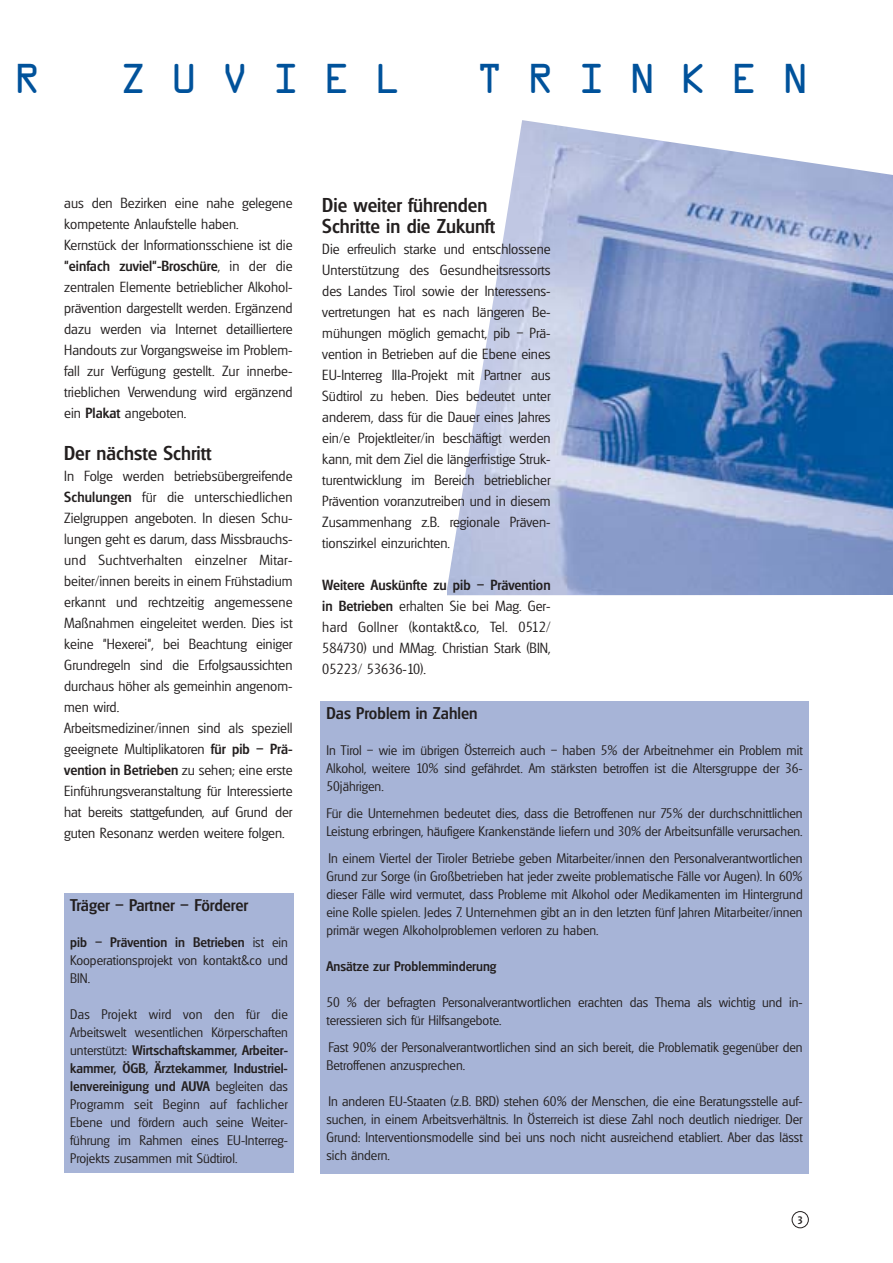
<style>
.page{position:relative;width:893px;height:1263px;background:#fff}
.page>*{position:absolute;margin:0;border:0;box-sizing:border-box;transform-origin:0 0}
.t1{font:37.5px "OCRA";letter-spacing:.635em;color:#00529b}
.t2{font:500 19.5px/21px "Glasgow";color:#231f1f}
.t3{font:500 16.5px "Glasgow";color:#231f1f}
.t4{font:300 14.25px/21px "Glasgow";color:#231f1f}
.t5{font:300 13.5px/18px "Glasgow";color:#231f1f;text-align:justify}
.t6{font:500 13.5px "Glasgow";color:#231f1f}
.t7{font:500 10.5px "Glasgow";color:#231f1f}
.s1{font-weight:500}
</style>
<div class="page">
<img style="left:447px;top:120px;width:445px;height:475px">
<div style="left:791px;top:1211px;width:17px;height:17px;border:1px solid #231f1f;border-radius:50%"></div>
<div style="left:64px;top:893px;width:230px;height:280px;background:#a7b4d7"></div>
<div style="left:320px;top:701px;width:488px;height:473px;background:#a7b4d7"></div>
<h1 class="t1" style="left:14px;top:65px;width:28px">R</h1>
<h1 class="t1" style="left:120px;top:65px;width:283px">ZUVIEL</h1>
<h1 class="t1" style="left:476px;top:65px;width:334px">TRINKEN</h1>
<p class="t4" style="left:64px;top:194px;width:230px">aus den Bezirken eine nahe gelegene kompetente Anlaufstelle haben.<br>Kernstück der Informationsschiene ist die <span class="s1">"einfach zuviel"-Broschüre</span>, in der die zentralen Elemente betrieblicher Alkohol&shy;prävention dargestellt werden. Ergänzend dazu werden via Internet detailliertere Handouts zur Vorgangsweise im Problem&shy;fall zur Verfügung gestellt. Zur innerbe&shy;trieblichen Verwendung wird ergänzend ein <span class="s1">Plakat</span> angeboten.</p>
<h2 class="t2" style="left:64px;top:445px;width:149px">Der nächste Schritt</h2>
<p class="t4" style="left:64px;top:467px;width:230px">In Folge werden betriebsübergreifende <span class="s1">Schulungen</span> für die unterschiedlichen Zielgruppen angeboten. In diesen Schu&shy;lungen geht es darum, dass Missbrauchs&shy;und Suchtverhalten einzelner Mitar&shy;beiter/innen bereits in einem Frühstadium erkannt und rechtzeitig angemessene Maßnahmen eingeleitet werden. Dies ist keine "Hexerei", bei Beachtung einiger Grundregeln sind die Erfolgsaussichten durchaus höher als gemeinhin angenom&shy;men wird.<br>Arbeitsmediziner/innen sind als speziell geeignete Multiplikatoren <span class="s1">für pib – Prä&shy;vention in Betrieben</span> zu sehen; eine erste Einführungsveranstaltung für Interessierte hat bereits stattgefunden, auf Grund der guten Resonanz werden weitere folgen.</p>
<p class="t3" style="left:70px;top:899px;width:179px">Träger – Partner – Förderer</p>
<p class="t5" style="left:70px;top:934px;width:219px"><span class="s1">pib – Prävention in Betrieben</span> ist ein Kooperationsprojekt von kontakt&amp;co und BIN.</p>
<p class="t5" style="left:70px;top:1006px;width:219px">Das Projekt wird von den für die Arbeitswelt wesentlichen Körperschaften unterstützt: <span class="s1">Wirtschaftskammer, Arbeiter&shy;kammer, ÖGB, Ärztekammer, Industriel&shy;lenvereinigung und AUVA</span> begleiten das Programm seit Beginn auf fachlicher Ebene und fördern auch seine Weiter&shy;führung im Rahmen eines EU-Interreg-Projekts zusammen mit Südtirol.</p>
<h2 class="t2" style="left:322px;top:197px;width:174px">Die weiter führenden<br>Schritte in die Zukunft</h2>
<p class="t4" style="left:322px;top:240px;width:230px;text-align:justify">Die erfreulich starke und entschlossene Unterstützung des Gesundheitsressorts des Landes Tirol sowie der Interessens&shy;vertretungen hat es nach längeren Be&shy;mühungen möglich gemacht, pib – Prä&shy;vention in Betrieben auf die Ebene eines EU-Interreg IIIa-Projekt mit Partner aus Südtirol zu heben. Dies bedeutet unter anderem, dass für die Dauer eines Jahres ein/e Projektleiter/in beschäftigt werden kann, mit dem Ziel die längerfristige Struk&shy;turentwicklung im Bereich betrieblicher Prävention voranzutreiben und in diesem Zusammenhang z.B. regionale Präven&shy;tionszirkel einzurichten.</p>
<p class="t4" style="left:322px;top:576px;width:230px;text-align:justify"><span class="s1">Weitere Auskünfte zu pib – Prävention in Betrieben</span> erhalten Sie bei Mag. Ger&shy;hard Gollner (kontakt&amp;co, Tel. 0512/ 584730) und MMag. Christian Stark (BIN, 05223/ 53636-10).</p>
<p class="t3" style="left:326px;top:707px;width:153px">Das Problem in Zahlen</p>
<p class="t5" style="left:326px;top:742px;width:477px">In Tirol – wie im übrigen Österreich auch – haben 5% der Arbeitnehmer ein Problem mit Alkohol, weitere 10% sind gefährdet. Am stärksten betroffen ist die Altersgruppe der 36- 50jährigen.</p>
<p class="t5" style="left:326px;top:805px;width:477px">Für die Unternehmen bedeutet dies, dass die Betroffenen nur 75% der durchschnittlichen<br>Leistung erbringen, häufigere Krankenstände liefern und 30% der Arbeitsunfälle verursachen.</p>
<p class="t5" style="left:326px;top:850px;width:477px">In einem Viertel der Tiroler Betriebe geben Mitarbeiter/innen den Personalverantwortlichen Grund zur Sorge (in Großbetrieben hat jeder zweite problematische Fälle vor Augen). In 60% dieser Fälle wird vermutet, dass Probleme mit Alkohol oder Medikamenten im Hintergrund eine Rolle spielen. Jedes 7. Unternehmen gibt an in den letzten fünf Jahren Mitarbeiter/innen primär wegen Alkoholproblemen verloren zu haben.</p>
<p class="t6" style="left:326px;top:961px;width:171px">Ansätze zur Problemminderung</p>
<p class="t5" style="left:326px;top:994px;width:477px">50 % der befragten Personalverantwortlichen erachten das Thema als wichtig und in&shy;teressieren sich für Hilfsangebote.</p>
<p class="t5" style="left:326px;top:1039px;width:477px">Fast 90% der Personalverantwortlichen sind an sich bereit, die Problematik gegenüber den<br>Betroffenen anzusprechen.</p>
<p class="t5" style="left:326px;top:1093px;width:477px">In anderen EU-Staaten (z.B. BRD) stehen 60% der Menschen, die eine Beratungsstelle auf&shy;suchen, in einem Arbeitsverhältnis. In Österreich ist diese Zahl noch deutlich niedriger. Der Grund: Interventionsmodelle sind bei uns noch nicht ausreichend etabliert. Aber das lässt sich ändern.</p>
<p class="t7" style="left:797px;top:1216px;width:7px">3</p>
</div>
